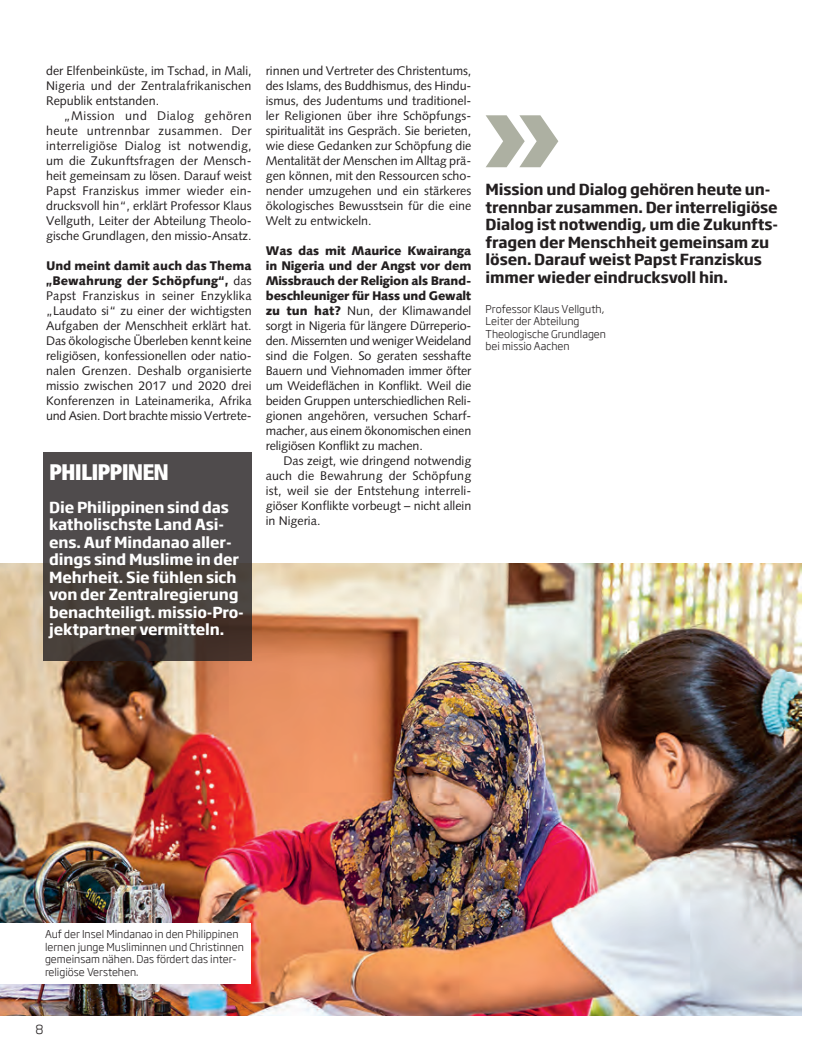
<style>
.page{position:relative;width:833px;height:1053px;background:#fff}
.page>*{position:absolute;margin:0;border:0;box-sizing:border-box;transform-origin:0 0}
.t1{font:900 condensed 22.5px "Frutiger";letter-spacing:-.04em;color:#fff}
.Marginal_Soho{font:700 15px/17.5px "Soho Gothic Std";letter-spacing:-.01em;color:#231f20}
.Marginal_Soho-2{font:700 15px/17.5px "Soho Gothic Std";letter-spacing:-.01em;color:#fff}
.Copytext{font:12.5px/15px "Syntax";color:#231f20;text-align:justify}
.t2{font:300 12.5px "Soho Gothic Std";color:#231f20}
.Copytext-2{font:300 10.62px/12.5px "Soho Gothic Std";color:#231f20}
.s1{font-weight:900}
</style>
<div class="page">
<hr style="left:832px;top:35px;width:1px;height:982px;background:#ebeee5">
<svg style="left:486px;top:115px;width:72px;height:52px"></svg>
<img style="left:0;top:563px;width:801px;height:452px">
<svg style="left:44px;top:452px;width:208px;height:208px;background:#4a4442"></svg>
<div style="left:0;top:922px;width:250px;height:61px;background:#fff"></div>
<p class="Copytext" style="left:46px;top:63px;width:207px">der Elfenbeinküste, im Tschad, in Mali, Nigeria und der Zentralafrikanischen Republik entstanden.</p>
<p class="Copytext" style="left:46px;top:108px;width:207px;text-indent:18px">„Mission und Dialog gehören heute untrennbar zusammen. Der interreligiöse Dialog ist notwendig, um die Zukunftsfragen der Mensch&shy;heit gemeinsam zu lösen. Darauf weist Papst Franziskus immer wieder ein&shy;drucksvoll hin“, erklärt Professor Klaus Vellguth, Leiter der Abteilung Theolo&shy;gische Grundlagen, den missio-Ansatz.</p>
<p class="Copytext" style="left:46px;top:258px;width:207px"><span class="s1">Und meint damit auch das Thema „Bewahrung der Schöpfung“,</span> das Papst Franziskus in seiner Enzyklika „Laudato si“ zu einer der wichtigsten Aufgaben der Menschheit erklärt hat.<br>Das ökologische Überleben kennt keine religiösen, konfessionellen oder natio&shy;nalen Grenzen. Deshalb organisierte missio zwischen 2017 und 2020 drei Konferenzen in Lateinamerika, Afrika und Asien. Dort brachte missio Vertrete-</p>
<p class="t1" style="left:49px;top:458px;width:121px">PHILIPPINEN</p>
<p class="Marginal_Soho-2" style="left:49px;top:498px;width:196px">Die Philippinen sind das katholischste Land Asi&shy;ens. Auf Mindanao aller&shy;dings sind Muslime in der<br>Mehrheit. Sie fühlen sich von der Zentralregierung benachteiligt. missio-Pro&shy;jektpartner vermitteln.</p>
<p class="Copytext" style="left:266px;top:63px;width:207px">rinnen und Vertreter des Christentums, des Islams, des Buddhismus, des Hindu&shy;ismus, des Judentums und traditionel&shy;ler Religionen über ihre Schöpfungs&shy;spiritualität ins Gespräch. Sie berieten, wie diese Gedanken zur Schöpfung die Mentalität der Menschen im Alltag prä&shy;gen können, mit den Ressourcen scho&shy;nender umzugehen und ein stärkeres ökologisches Bewusstsein für die eine Welt zu entwickeln.</p>
<p class="Copytext" style="left:266px;top:243px;width:207px"><span class="s1">Was das mit Maurice Kwairanga in Nigeria und der Angst vor dem Missbrauch der Religion als Brand&shy;beschleuniger für Hass und Gewalt zu tun hat?</span> Nun, der Klimawandel sorgt in Nigeria für längere Dürreperio&shy;den. Missernten und weniger Weideland sind die Folgen. So geraten sesshafte Bauern und Viehnomaden immer öfter um Weideflächen in Konflikt. Weil die beiden Gruppen unterschiedlichen Reli&shy;gionen angehören, versuchen Scharf&shy;macher, aus einem ökonomischen einen religiösen Konflikt zu machen.</p>
<p class="Copytext" style="left:266px;top:453px;width:207px;text-align:left;text-indent:18px">Das zeigt, wie dringend notwendig auch die Bewahrung der Schöpfung ist, weil sie der Entstehung interreli&shy;giöser Konflikte vorbeugt – nicht allein in Nigeria.</p>
<p class="Marginal_Soho" style="left:485px;top:181px;width:294px">Mission und Dialog gehören heute un&shy;trennbar zusammen. Der interreligiöse Dialog ist notwendig, um die Zukunfts&shy;fragen der Menschheit gemeinsam zu lösen. Darauf weist Papst Franziskus immer wieder eindrucksvoll hin.</p>
<p class="Copytext-2" style="left:485px;top:302px;width:120px">Professor Klaus Vellguth,</p>
<p class="Copytext-2" style="left:485px;top:315px;width:122px">Leiter der Abteilung<br>Theologische Grundlagen</p>
<p class="Copytext-2" style="left:485px;top:340px;width:86px">bei missio Aachen</p>
<p class="Copytext-2" style="left:45px;top:928px;width:200px">Auf der Insel Mindanao in den Philippinen lernen junge Musliminnen und Christinnen gemeinsam nähen. Das fördert das inter&shy;religiöse Verstehen.</p>
<p class="t2" style="left:35px;top:1020px;width:10px">8</p>
</div>
